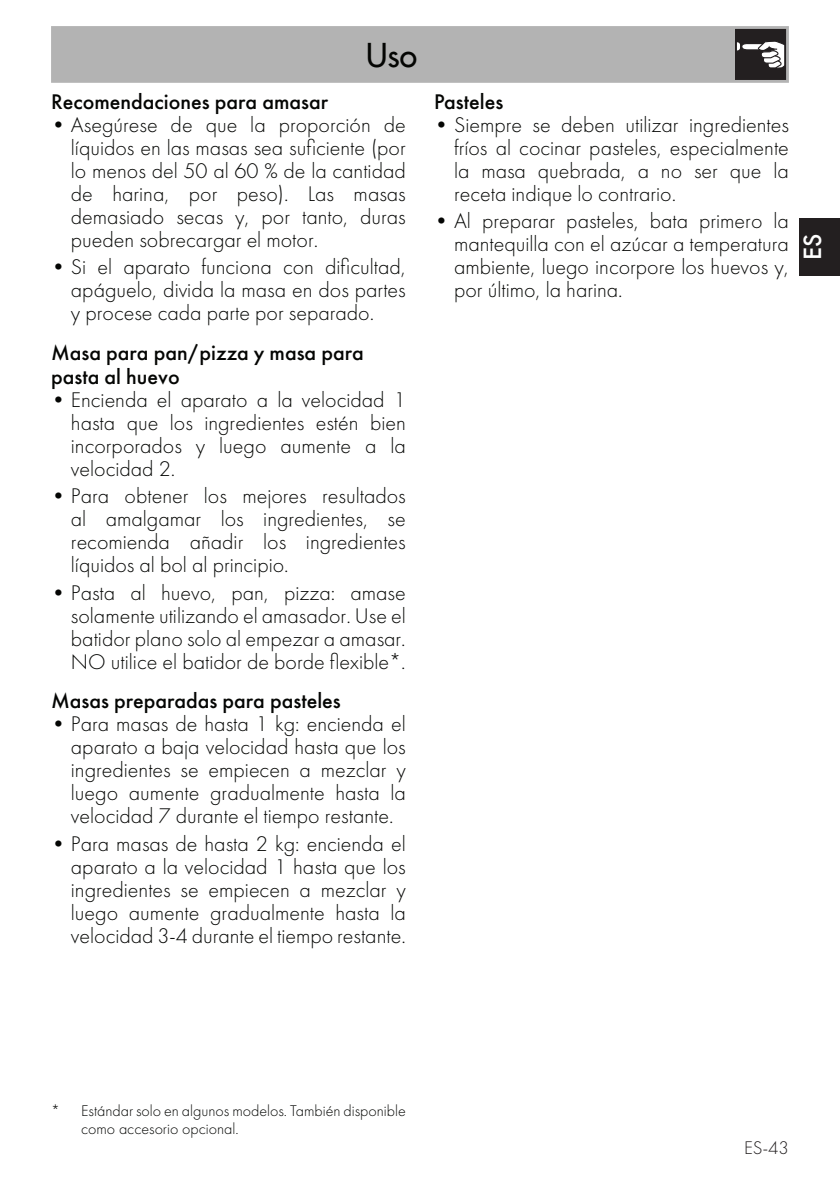
<style>
.page{position:relative;width:840px;height:1191px;background:#fff}
.page>*{position:absolute;margin:0;border:0;box-sizing:border-box;transform-origin:0 0}
.t1{font:32px "Futura";color:#040503}
.t2{font:500 26px "Futura";color:#fff}
.t3{font:300 22px/23px "Futura";color:#040503;text-align:justify}
.Avvertenze{font:500 22px/24px "Futura";color:#040503}
.Titoletto{font:500 22px "Futura";color:#040503}
.t4{font:300 19px "Futura";color:#231f20}
.Testo{font:300 16px/18px "Futura";color:#040503}
</style>
<div class="page">
<div style="left:799px;top:218px;width:40px;height:58px;background:#231f20"></div>
<div style="left:51px;top:26px;width:737px;height:57px;background:#b3b3b3"></div>
<svg style="left:734px;top:29px;width:51px;height:51px;background:#504d4e"></svg>
<h1 class="t1" style="left:366px;top:34px;width:52px">Uso</h1>
<p class="Avvertenze" style="left:51px;top:90px;width:278px">Recomendaciones para amasar</p>
<p class="t3" style="left:71px;top:113px;width:336px;text-indent:-20px">• Asegúrese de que la proporción de líquidos en las masas sea suficiente (por lo menos del 50 al 60 % de la cantidad de harina, por peso). Las masas demasiado secas y, por tanto, duras pueden sobrecargar el motor.</p>
<p class="t3" style="left:71px;top:256px;width:336px;text-indent:-20px">• Si el aparato funciona con dificultad, apáguelo, divida la masa en dos partes y procese cada parte por separado.</p>
<p class="Avvertenze" style="left:51px;top:341px;width:314px">Masa para pan/pizza y masa para pasta al huevo</p>
<p class="t3" style="left:71px;top:388px;width:336px;text-indent:-20px">• Encienda el aparato a la velocidad 1 hasta que los ingredientes estén bien incorporados y luego aumente a la velocidad 2.</p>
<p class="t3" style="left:71px;top:484px;width:336px;text-indent:-20px">• Para obtener los mejores resultados al amalgamar los ingredientes, se recomienda añadir los ingredientes líquidos al bol al principio.</p>
<p class="t3" style="left:71px;top:581px;width:336px;text-indent:-20px">• Pasta al huevo, pan, pizza: amase solamente utilizando el amasador. Use el batidor plano solo al empezar a amasar.<br>NO utilice el batidor de borde flexible*.</p>
<p class="Titoletto" style="left:51px;top:687px;width:291px">Masas preparadas para pasteles</p>
<p class="t3" style="left:71px;top:712px;width:336px;text-indent:-20px">• Para masas de hasta 1 kg: encienda el aparato a baja velocidad hasta que los ingredientes se empiecen a mezclar y luego aumente gradualmente hasta la velocidad 7 durante el tiempo restante.</p>
<p class="t3" style="left:71px;top:832px;width:336px;text-indent:-20px">• Para masas de hasta 2 kg: encienda el aparato a la velocidad 1 hasta que los ingredientes se empiecen a mezclar y luego aumente gradualmente hasta la velocidad 3-4 durante el tiempo restante.</p>
<p class="Titoletto" style="left:434px;top:88px;width:71px">Pasteles</p>
<p class="t3" style="left:454px;top:113px;width:336px;text-indent:-20px">• Siempre se deben utilizar ingredientes fríos al cocinar pasteles, especialmente la masa quebrada, a no ser que la receta indique lo contrario.</p>
<p class="t3" style="left:454px;top:210px;width:336px;text-indent:-20px">• Al preparar pasteles, bata primero la mantequilla con el azúcar a temperatura ambiente, luego incorpore los huevos y, por último, la harina.</p>
<p class="t2" style="left:796px;top:260px;width:28px;rotate:-90deg">ES</p>
<p class="Testo" style="left:81px;top:1102px;width:326px;text-indent:-30px">* Estándar solo en algunos modelos. También disponible como accesorio opcional.</p>
<p class="t4" style="left:743px;top:1136px;width:46px">ES-43</p>
</div>
